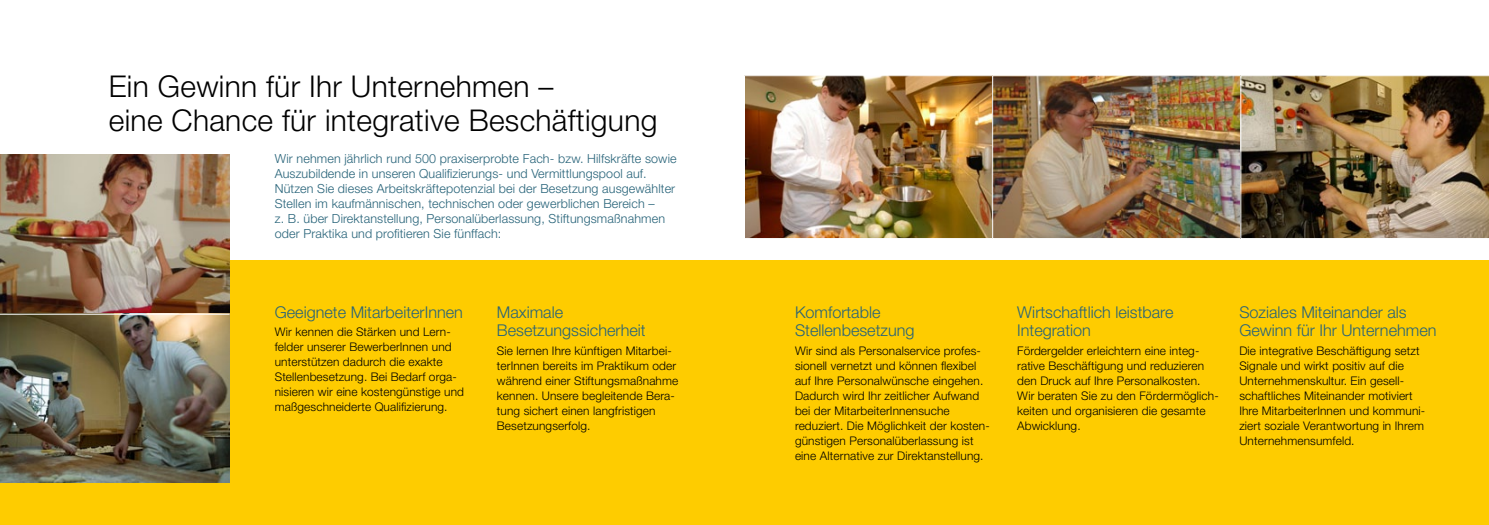
<style>
.page{position:relative;width:1489px;height:525px;background:#fff}
.page>*{position:absolute;margin:0;border:0;box-sizing:border-box;transform-origin:0 0}
.t1{font:300 30px/34.5px "Helvetica Neue LT Std";letter-spacing:.01em;color:#000}
.t2{font:300 16.25px/18.8px "Helvetica Neue LT Std";color:#276379}
.t3{font:300 12.5px/15px "Helvetica Neue LT Std";letter-spacing:.01em;color:#276379}
.t4{font:300 11.88px/15px "Helvetica Neue LT Std";letter-spacing:.01em;color:#000}
</style>
<div class="page">
<img style="left:746px;top:77px;width:492px;height:160px">
<div style="left:744px;top:75px;width:248px;height:164px;border:1px solid #fff"></div>
<div style="left:992px;top:75px;width:248px;height:164px;border:1px solid #fff"></div>
<img style="left:1240px;top:75px;width:248px;height:164px">
<div style="left:0;top:260px;width:1488px;height:264px;background:#fecc00"></div>
<img style="left:0;top:154px;width:229px;height:328px">
<hr style="left:0;top:314px;width:229px;height:1px;background:#fff">
<h1 class="t1" style="left:109px;top:68px;width:550px">Ein Gewinn für Ihr Unternehmen –<br>eine Chance für integrative Beschäftigung</h1>
<p class="t3" style="left:275px;top:151px;width:403px">Wir nehmen jährlich rund 500 praxiserprobte Fach- bzw. Hilfskräfte sowie Auszubildende in unseren Qualifizierungs- und Vermittlungspool auf.<br>Nützen Sie dieses Arbeitskräftepotenzial bei der Besetzung ausgewählter Stellen im kaufmännischen, technischen oder gewerblichen Bereich –<br>z. B. über Direktanstellung, Personalüberlassung, Stiftungsmaßnahmen oder Praktika und profitieren Sie fünffach:</p>
<h2 class="t2" style="left:275px;top:302px;width:190px">Geeignete MitarbeiterInnen</h2>
<p class="t4" style="left:275px;top:324px;width:191px">Wir kennen die Stärken und Lern&shy;felder unserer BewerberInnen und unterstützen dadurch die exakte Stellenbesetzung. Bei Bedarf orga&shy;nisieren wir eine kostengünstige und maßgeschneiderte Qualifizierung.</p>
<h2 class="t2" style="left:497px;top:302px;width:150px">Maximale<br>Besetzungssicherheit</h2>
<p class="t4" style="left:497px;top:343px;width:183px">Sie lernen Ihre künftigen Mitarbei&shy;terInnen bereits im Praktikum oder während einer Stiftungsmaßnahme kennen. Unsere begleitende Bera&shy;tung sichert einen langfristigen<br>Besetzungserfolg.</p>
<h2 class="t2" style="left:795px;top:302px;width:121px">Komfortable<br>Stellenbesetzung</h2>
<p class="t4" style="left:795px;top:343px;width:196px">Wir sind als Personalservice profes&shy;sionell vernetzt und können flexibel auf Ihre Personalwünsche eingehen.<br>Dadurch wird Ihr zeitlicher Aufwand bei der MitarbeiterInnensuche reduziert. Die Möglichkeit der kosten&shy;günstigen Personalüberlassung ist eine Alternative zur Direktanstellung.</p>
<h2 class="t2" style="left:1017px;top:302px;width:158px">Wirtschaftlich leistbare<br>Integration</h2>
<p class="t4" style="left:1017px;top:343px;width:203px">Fördergelder erleichtern eine integ&shy;rative Beschäftigung und reduzieren den Druck auf Ihre Personalkosten.<br>Wir beraten Sie zu den Fördermöglich&shy;keiten und organisieren die gesamte Abwicklung.</p>
<h2 class="t2" style="left:1239px;top:302px;width:199px">Soziales Miteinander als<br>Gewinn für Ihr Unternehmen</h2>
<p class="t4" style="left:1239px;top:343px;width:187px">Die integrative Beschäftigung setzt Signale und wirkt positiv auf die Unternehmenskultur. Ein gesell&shy;schaftliches Miteinander motiviert Ihre MitarbeiterInnen und kommuni&shy;ziert soziale Verantwortung in Ihrem Unternehmensumfeld.</p>
</div>
